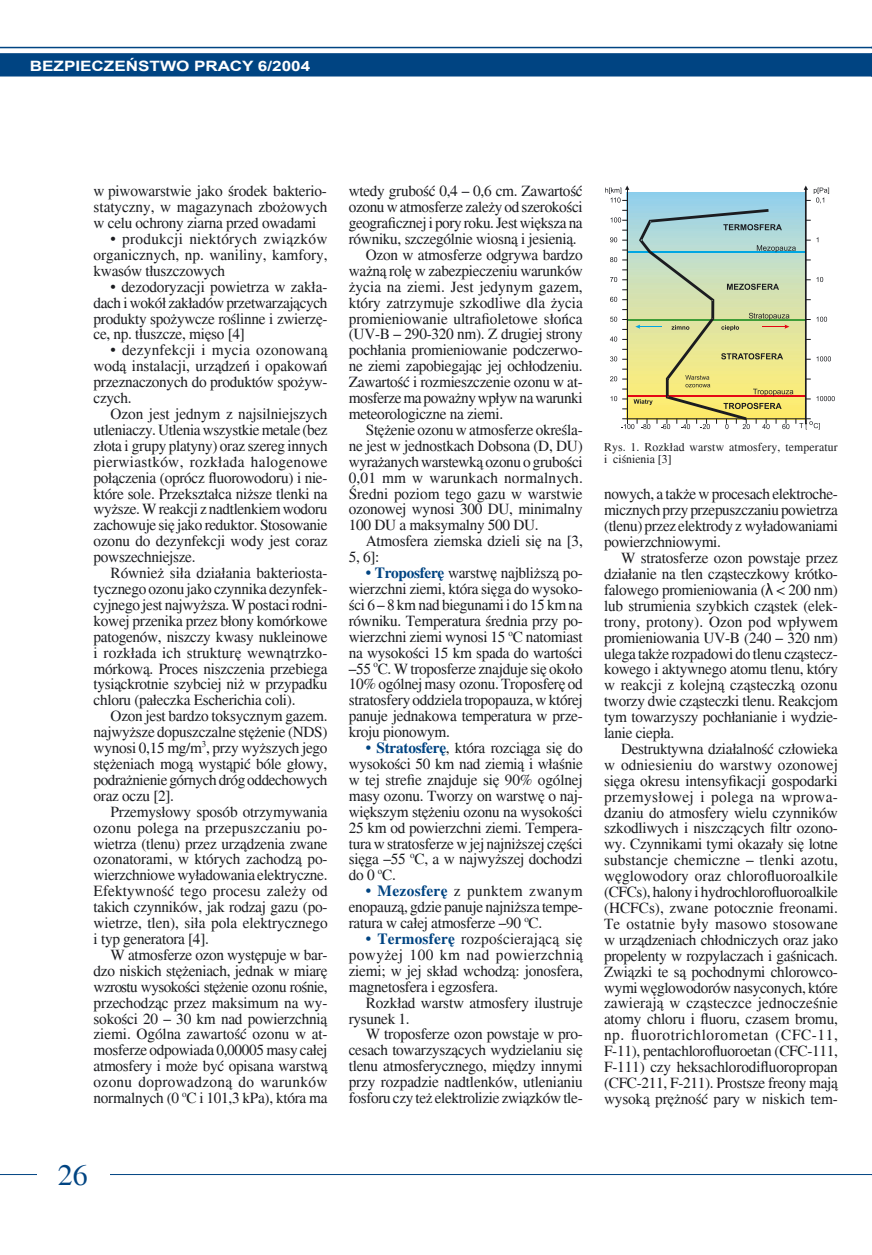
<style>
.page{position:relative;width:872px;height:1255px;background:#fff}
.page>*{position:absolute;margin:0;border:0;box-sizing:border-box;transform-origin:0 0}
.t1{font:30px "Times";color:#004482}
.TEKST_glowny{font:15.6px/15.9px "Times";letter-spacing:-.02em;color:#1b1c20;text-align:justify}
.t2{font:700 14.25px "Arial";color:#fff;scale:1.2 1}
.opis{font:12px/12px "Times";letter-spacing:.015em;color:#1b1c20}
.s1{font-weight:700;color:#004482}
.s2{font-family:"Tahoma"}
</style>
<div class="page">
<hr style="left:0;top:1174px;width:872px;height:1px;background:#004482">
<div style="left:37px;top:1166px;width:72px;height:17px;background:#fff"></div>
<svg style="left:0;top:47px;width:872px;height:29px;background:#2a6396"></svg>
<hr style="left:626px;top:192px;width:179px;height:1px;background:#8acdec">
<hr style="left:626px;top:193px;width:179px;height:2px;background:#8cceec">
<hr style="left:626px;top:195px;width:179px;height:2px;background:#90cfea">
<hr style="left:626px;top:197px;width:179px;height:2px;background:#92d0eb">
<hr style="left:626px;top:199px;width:179px;height:1px;background:#96d1eb">
<hr style="left:626px;top:200px;width:179px;height:2px;background:#96d1eb">
<hr style="left:626px;top:202px;width:179px;height:2px;background:#96d1e9">
<hr style="left:626px;top:204px;width:179px;height:2px;background:#99d1e8">
<hr style="left:626px;top:206px;width:179px;height:2px;background:#9cd3e8">
<hr style="left:626px;top:208px;width:179px;height:1px;background:#9cd3e7">
<hr style="left:627px;top:189px;width:1px;height:235px;background:#1b1c20">
<div style="left:805px;top:189px;width:1px;height:235px;border:1px solid #1b1c20"></div>
<svg style="left:605px;top:185px;width:24px;height:17px"></svg>
<svg style="left:803px;top:185px;width:26px;height:18px"></svg>
<svg style="left:610px;top:209px;width:225px;height:220px"></svg>
<p class="t2" style="left:30px;top:56px;width:235px">BEZPIECZEŃSTWO PRACY 6/2004</p>
<p class="TEKST_glowny" style="left:94px;top:183px;width:235px">w piwowarstwie jako środek bakterio&shy;statyczny, w magazynach zbożowych w celu ochrony ziarna przed owadami</p>
<p class="TEKST_glowny" style="left:94px;top:231px;width:235px;text-indent:17px">• produkcji niektórych związków organicznych, np. waniliny, kamfory, kwasów tłuszczowych</p>
<p class="TEKST_glowny" style="left:94px;top:279px;width:235px;text-indent:17px">• dezodoryzacji powietrza w zakła&shy;dach i wokół zakładów przetwarzających produkty spożywcze roślinne i zwierzę&shy;ce, np. tłuszcze, mięso [4]</p>
<p class="TEKST_glowny" style="left:94px;top:342px;width:235px;text-indent:17px">• dezynfekcji i mycia ozonowaną wodą instalacji, urządzeń i opakowań przeznaczonych do produktów spożyw&shy;czych.</p>
<p class="TEKST_glowny" style="left:94px;top:406px;width:235px;text-indent:17px">Ozon jest jednym z najsilniejszych utleniaczy. Utlenia wszystkie metale (bez złota i grupy platyny) oraz szereg innych pierwiastków, rozkłada halogenowe połączenia (oprócz fluorowodoru) i nie&shy;które sole. Przekształca niższe tlenki na wyższe. W reakcji z nadtlenkiem wodoru zachowuje się jako reduktor. Stosowanie ozonu do dezynfekcji wody jest coraz powszechniejsze.</p>
<p class="TEKST_glowny" style="left:94px;top:565px;width:235px;text-indent:17px">Również siła działania bakteriosta&shy;tycznego ozonu jako czynnika dezynfek&shy;cyjnego jest najwyższa. W postaci rodni&shy;kowej przenika przez błony komórkowe patogenów, niszczy kwasy nukleinowe i rozkłada ich strukturę wewnątrzko&shy;mórkową. Proces niszczenia przebiega tysiąckrotnie szybciej niż w przypadku chloru (pałeczka Escherichia coli).</p>
<p class="TEKST_glowny" style="left:94px;top:708px;width:235px;text-indent:17px">Ozon jest bardzo toksycznym gazem. najwyższe dopuszczalne stężenie (NDS) wynosi 0,15 mg/m<sup>3</sup>, przy wyższych jego stężeniach mogą wystąpić bóle głowy, podrażnienie górnych dróg oddechowych oraz oczu [2].</p>
<p class="TEKST_glowny" style="left:94px;top:803px;width:235px;text-indent:17px">Przemysłowy sposób otrzymywania ozonu polega na przepuszczaniu po&shy;wietrza (tlenu) przez urządzenia zwane ozonatorami, w których zachodzą po&shy;wierzchniowe wyładowania elektryczne.<br>Efektywność tego procesu zależy od takich czynników, jak rodzaj gazu (po&shy;wietrze, tlen), siła pola elektrycznego i typ generatora [4].</p>
<p class="TEKST_glowny" style="left:94px;top:946px;width:235px;text-indent:17px">W atmosferze ozon występuje w bar&shy;dzo niskich stężeniach, jednak w miarę wzrostu wysokości stężenie ozonu rośnie, przechodząc przez maksimum na wy&shy;sokości 20 – 30 km nad powierzchnią ziemi. Ogólna zawartość ozonu w at&shy;mosferze odpowiada 0,00005 masy całej atmosfery i może być opisana warstwą ozonu doprowadzoną do warunków normalnych (0 <sup>o</sup>C i 101,3 kPa), która ma</p>
<p class="TEKST_glowny" style="left:349px;top:183px;width:235px">wtedy grubość 0,4 – 0,6 cm. Zawartość ozonu w atmosferze zależy od szerokości geograficznej i pory roku. Jest większa na równiku, szczególnie wiosną i jesienią.</p>
<p class="TEKST_glowny" style="left:349px;top:247px;width:235px;text-indent:17px">Ozon w atmosferze odgrywa bardzo ważną rolę w zabezpieczeniu warunków życia na ziemi. Jest jedynym gazem, który zatrzymuje szkodliwe dla życia promieniowanie ultrafioletowe słońca (UV-B – 290-320 nm). Z drugiej strony pochłania promieniowanie podczerwo&shy;ne ziemi zapobiegając jej ochłodzeniu.<br>Zawartość i rozmieszczenie ozonu w at&shy;mosferze ma poważny wpływ na warunki meteorologiczne na ziemi.</p>
<p class="TEKST_glowny" style="left:349px;top:422px;width:235px;text-indent:17px">Stężenie ozonu w atmosferze określa&shy;ne jest w jednostkach Dobsona (D, DU) wyrażanych warstewką ozonu o grubości 0,01 mm w warunkach normalnych.<br>Średni poziom tego gazu w warstwie ozonowej wynosi 300 DU, minimalny 100 DU a maksymalny 500 DU.</p>
<p class="TEKST_glowny" style="left:349px;top:533px;width:235px;text-indent:17px">Atmosfera ziemska dzieli się na [3,<br>5, 6]:</p>
<p class="TEKST_glowny" style="left:349px;top:565px;width:235px;text-indent:17px"><span class="s1">• Troposferę</span> warstwę najbliższą po&shy;wierzchni ziemi, która sięga do wysoko&shy;ści 6 – 8 km nad biegunami i do 15 km na równiku. Temperatura średnia przy po&shy;wierzchni ziemi wynosi 15 <sup>o</sup>C natomiast na wysokości 15 km spada do wartości –55 <sup>o</sup>C. W troposferze znajduje się około 10% ogólnej masy ozonu. Troposferę od stratosfery oddziela tropopauza, w której panuje jednakowa temperatura w prze&shy;kroju pionowym.</p>
<p class="TEKST_glowny" style="left:349px;top:740px;width:235px;text-indent:17px"><span class="s1">• Stratosferę</span>, która rozciąga się do wysokości 50 km nad ziemią i właśnie w tej strefie znajduje się 90% ogólnej masy ozonu. Tworzy on warstwę o naj&shy;większym stężeniu ozonu na wysokości 25 km od powierzchni ziemi. Tempera&shy;tura w stratosferze w jej najniższej części sięga –55 <sup>o</sup>C, a w najwyższej dochodzi do 0 <sup>o</sup>C.</p>
<p class="TEKST_glowny" style="left:349px;top:883px;width:235px;text-indent:17px"><span class="s1">• Mezosferę</span> z punktem zwanym enopauzą, gdzie panuje najniższa tempe&shy;ratura w całej atmosferze –90 <sup>o</sup>C.</p>
<p class="TEKST_glowny" style="left:349px;top:931px;width:236px;text-indent:17px"><span class="s1">• Termosferę</span> rozpościerającą się powyżej 100 km nad powierzchnią ziemi; w jej skład wchodzą: jonosfera, magnetosfera i egzosfera.</p>
<p class="TEKST_glowny" style="left:349px;top:994px;width:235px;text-indent:17px">Rozkład warstw atmosfery ilustruje rysunek 1.</p>
<p class="TEKST_glowny" style="left:349px;top:1026px;width:235px;text-indent:17px">W troposferze ozon powstaje w pro&shy;cesach towarzyszących wydzielaniu się tlenu atmosferycznego, między innymi przy rozpadzie nadtlenków, utlenianiu fosforu czy też elektrolizie związków tle-</p>
<p class="opis" style="left:604px;top:441px;width:235px">Rys. 1. Rozkład warstw atmosfery, temperatur i ciśnienia [3]</p>
<p class="TEKST_glowny" style="left:604px;top:486px;width:235px">nowych, a także w procesach elektroche&shy;micznych przy przepuszczaniu powietrza (tlenu) przez elektrody z wyładowaniami powierzchniowymi.</p>
<p class="TEKST_glowny" style="left:604px;top:550px;width:235px;text-indent:17px">W stratosferze ozon powstaje przez działanie na tlen cząsteczkowy krótko&shy;falowego promieniowania (<span class="s2">λ</span> &lt; 200 nm) lub strumienia szybkich cząstek (elek&shy;trony, protony). Ozon pod wpływem promieniowania UV-B (240 – 320 nm) ulega także rozpadowi do tlenu cząstecz&shy;kowego i aktywnego atomu tlenu, który w reakcji z kolejną cząsteczką ozonu tworzy dwie cząsteczki tlenu. Reakcjom tym towarzyszy pochłanianie i wydzie&shy;lanie ciepła.</p>
<p class="TEKST_glowny" style="left:604px;top:741px;width:235px;text-indent:17px">Destruktywna działalność człowieka w odniesieniu do warstwy ozonowej sięga okresu intensyfikacji gospodarki przemysłowej i polega na wprowa&shy;dzaniu do atmosfery wielu czynników szkodliwych i niszczących filtr ozono&shy;wy. Czynnikami tymi okazały się lotne substancje chemiczne – tlenki azotu, węglowodory oraz chlorofluoroalkile (CFCs), halony i hydrochlorofluoroalkile (HCFCs), zwane potocznie freonami.<br>Te ostatnie były masowo stosowane w urządzeniach chłodniczych oraz jako propelenty w rozpylaczach i gaśnicach.<br>Związki te są pochodnymi chlorowco&shy;wymi węglowodorów nasyconych, które zawierają w cząsteczce jednocześnie atomy chloru i fluoru, czasem bromu, np. fluorotrichlorometan (CFC-11, F-11), pentachlorofluoroetan (CFC-111, F-111) czy heksachlorodifluoropropan (CFC-211, F-211). Prostsze freony mają wysoką prężność pary w niskich tem-</p>
<h1 class="t1" style="left:58px;top:1157px;width:31px">26</h1>
</div>
